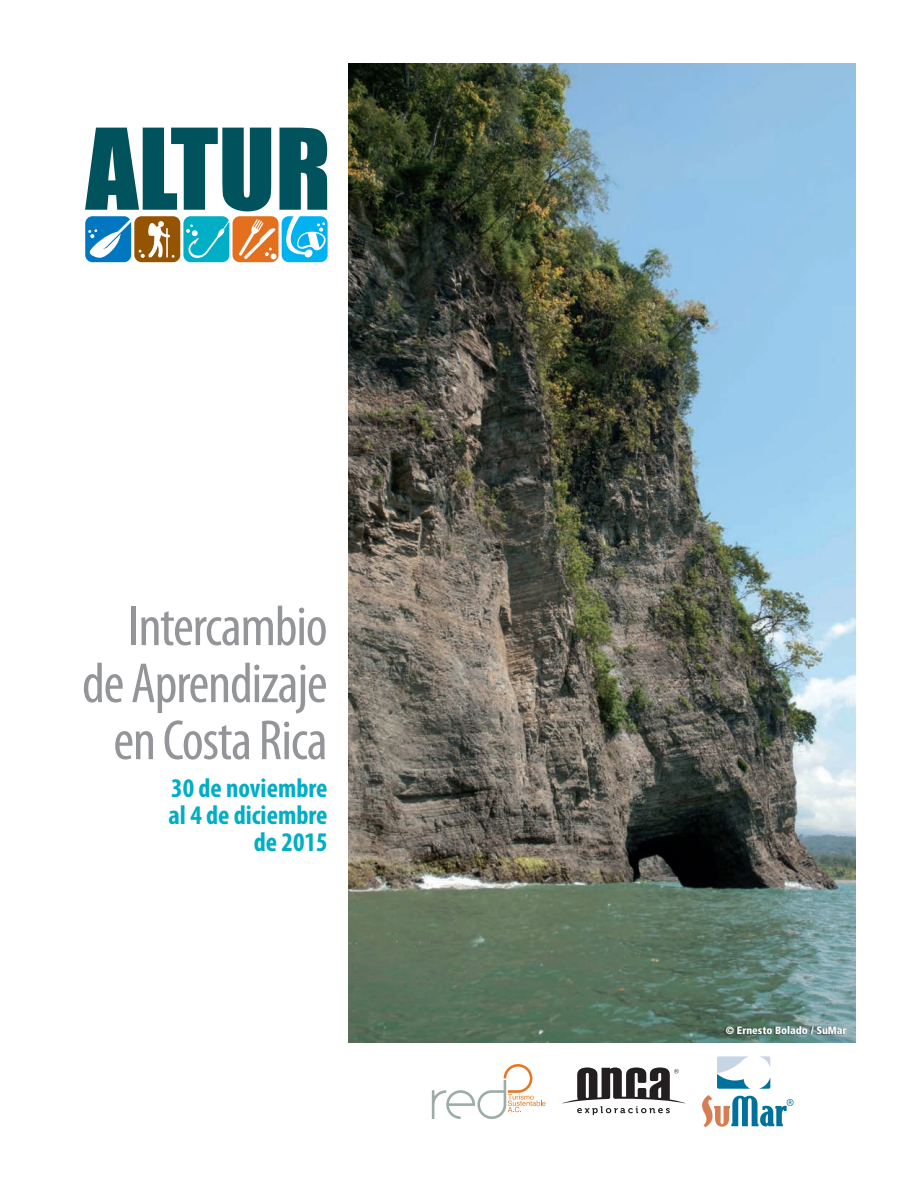
<style>
.page{position:relative;width:919px;height:1191px;background:#fff}
.page>*{position:absolute;margin:0;border:0;box-sizing:border-box;transform-origin:0 0}
.t1{font:condensed 57px/57px "Myriad Pro";letter-spacing:-.02em;color:#939598;text-align:right}
.t2{font:700 condensed 27px/27px "Myriad Pro";color:#00aec5;text-align:right}
.t3{font:900 condensed 10.5px "Frutiger LT Std";color:#fff}
</style>
<div class="page">
<img style="left:349px;top:64px;width:506px;height:978px">
<svg style="left:432px;top:1064px;width:113px;height:55px"></svg>
<svg style="left:562px;top:1067px;width:123px;height:48px"></svg>
<svg style="left:759px;top:1056px;width:11px;height:10px"></svg>
<svg style="left:717px;top:1056px;width:32px;height:32px"></svg>
<svg style="left:761px;top:1078px;width:9px;height:10px"></svg>
<svg style="left:702px;top:1095px;width:91px;height:32px"></svg>
<div style="left:183px;top:216px;width:46px;height:46px;background:#00aec5;border-radius:7px"></div>
<div style="left:281px;top:216px;width:46px;height:46px;background:#00b2ef;border-radius:7px"></div>
<div style="left:232px;top:216px;width:46px;height:46px;background:#e4701e;border-radius:7px"></div>
<div style="left:134px;top:216px;width:46px;height:46px;background:#945402;border-radius:7px"></div>
<div style="left:85px;top:216px;width:46px;height:46px;background:#0077c0;border-radius:7px"></div>
<svg style="left:85px;top:128px;width:242px;height:131px"></svg>
<div style="left:724px;top:1026px;width:122px;height:9px;background:#231f20;opacity:.5"></div>
<p class="t1" style="left:82px;top:599px;width:247px">Intercambio de Aprendizaje en Costa Rica</p>
<p class="t2" style="left:168px;top:774px;width:160px">30 de noviembre al 4 de diciembre de 2015</p>
<p class="t3" style="left:725px;top:1023px;width:122px">© Ernesto Bolado / SuMar</p>
</div>
